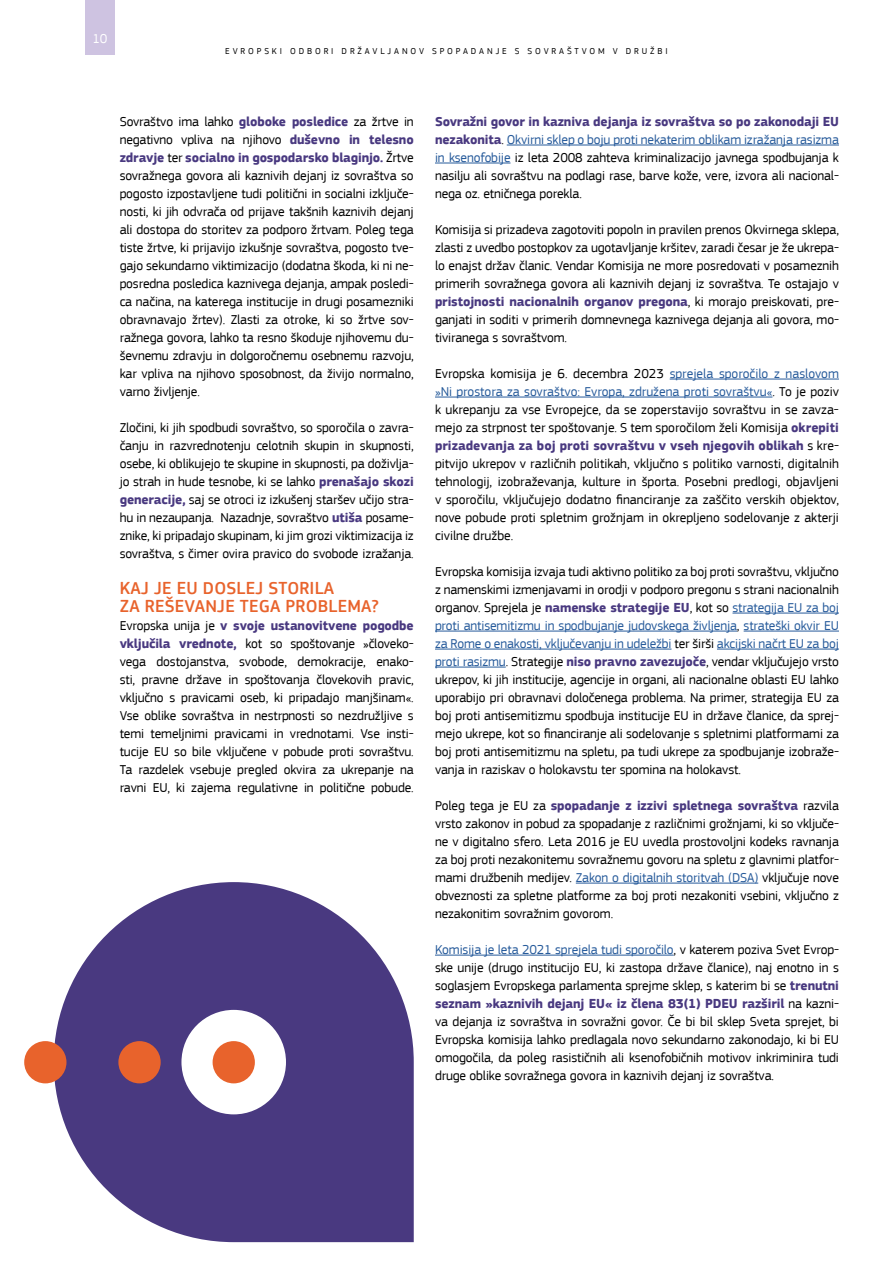
<style>
.page{position:relative;width:893px;height:1263px;background:#fff}
.page>*{position:absolute;margin:0;border:0;box-sizing:border-box;transform-origin:0 0}
.t1{font:500 18px/18px "EC Square Sans Pro";letter-spacing:.01em;color:#e8632c}
.t2{font:13.5px/18px "EC Square Sans Pro";letter-spacing:-.01em;color:#000;text-align:justify}
.t3{font:13.5px "EC Square Sans Pro";color:#fff}
.t4{font:9px "EC Square Sans Pro";letter-spacing:.32em;color:#000}
.s1{font-weight:700;color:#493980}
.s2{color:#275b9b}
</style>
<div class="page">
<div style="left:85px;top:0;width:30px;height:54px;background:#cec3e1"></div>
<hr style="left:507px;top:145px;width:332px;height:1px;background:#275b9b">
<hr style="left:435px;top:163px;width:75px;height:1px;background:#275b9b">
<hr style="left:670px;top:379px;width:169px;height:1px;background:#275b9b">
<hr style="left:435px;top:397px;width:337px;height:1px;background:#275b9b">
<hr style="left:732px;top:613px;width:107px;height:1px;background:#275b9b">
<hr style="left:435px;top:631px;width:302px;height:1px;background:#275b9b">
<hr style="left:744px;top:631px;width:95px;height:1px;background:#275b9b">
<hr style="left:435px;top:649px;width:236px;height:1px;background:#275b9b">
<hr style="left:717px;top:649px;width:122px;height:1px;background:#275b9b">
<hr style="left:435px;top:667px;width:71px;height:1px;background:#275b9b">
<hr style="left:576px;top:883px;width:182px;height:1px;background:#275b9b">
<hr style="left:435px;top:955px;width:239px;height:1px;background:#275b9b">
<svg style="left:54px;top:882px;width:360px;height:360px;fill:#493980"></svg>
<div style="left:24px;top:1041px;width:42px;height:42px;background:#e8632c;border-radius:50%"></div>
<div style="left:118px;top:1041px;width:43px;height:42px;background:#e8632c;border-radius:50%"></div>
<p class="t3" style="left:92px;top:30px;width:17px">10</p>
<p class="t4" style="left:225px;top:46px;width:444px">EVROPSKI ODBORI DRŽAVLJANOV SPOPADANJE S SOVRAŠTVOM V DRUŽBI</p>
<p class="t2" style="left:120px;top:113px;width:296px">Sovraštvo ima lahko <span class="s1">globoke posledice</span> za žrtve in negativno vpliva na njihovo <span class="s1">duševno in telesno zdravje</span> ter <span class="s1">socialno in gospodarsko blaginjo.</span> Žrtve sovražnega govora ali kaznivih dejanj iz sovraštva so pogosto izpostavljene tudi politični in socialni izključe&shy;nosti, ki jih odvrača od prijave takšnih kaznivih dejanj ali dostopa do storitev za podporo žrtvam. Poleg tega tiste žrtve, ki prijavijo izkušnje sovraštva, pogosto tve&shy;gajo sekundarno viktimizacijo (dodatna škoda, ki ni ne&shy;posredna posledica kaznivega dejanja, ampak posledi&shy;ca načina, na katerega institucije in drugi posamezniki obravnavajo žrtev). Zlasti za otroke, ki so žrtve sov&shy;ražnega govora, lahko ta resno škoduje njihovemu du&shy;ševnemu zdravju in dolgoročnemu osebnemu razvoju, kar vpliva na njihovo sposobnost, da živijo normalno, varno življenje.</p>
<p class="t2" style="left:120px;top:419px;width:296px">Zločini, ki jih spodbudi sovraštvo, so sporočila o zavra&shy;čanju in razvrednotenju celotnih skupin in skupnosti, osebe, ki oblikujejo te skupine in skupnosti, pa doživlja&shy;jo strah in hude tesnobe, ki se lahko <span class="s1">prenašajo skozi generacije,</span> saj se otroci iz izkušenj staršev učijo stra&shy;hu in nezaupanja. Nazadnje, sovraštvo <span class="s1">utiša</span> posame&shy;znike, ki pripadajo skupinam, ki jim grozi viktimizacija iz sovraštva, s čimer ovira pravico do svobode izražanja.</p>
<h1 class="t1" style="left:120px;top:579px;width:260px">KAJ JE EU DOSLEJ STORILA<br>ZA REŠEVANJE TEGA PROBLEMA?</h1>
<p class="t2" style="left:120px;top:617px;width:296px">Evropska unija je <span class="s1">v svoje ustanovitvene pogodbe vključila vrednote,</span> kot so spoštovanje »človeko&shy;vega dostojanstva, svobode, demokracije, enako&shy;sti, pravne države in spoštovanja človekovih pravic, vključno s pravicami oseb, ki pripadajo manjšinam«.<br>Vse oblike sovraštva in nestrpnosti so nezdružljive s temi temeljnimi pravicami in vrednotami. Vse insti&shy;tucije EU so bile vključene v pobude proti sovraštvu.<br>Ta razdelek vsebuje pregled okvira za ukrepanje na ravni EU, ki zajema regulativne in politične pobude.</p>
<p class="t2" style="left:435px;top:113px;width:405px"><span class="s1">Sovražni govor in kazniva dejanja iz sovraštva so po zakonodaji EU nezakonita</span>. <span class="s2">Okvirni sklep o boju proti nekaterim oblikam izražanja rasizma in ksenofobije</span> iz leta 2008 zahteva kriminalizacijo javnega spodbujanja k nasilju ali sovraštvu na podlagi rase, barve kože, vere, izvora ali nacional&shy;nega oz. etničnega porekla.</p>
<p class="t2" style="left:435px;top:221px;width:405px">Komisija si prizadeva zagotoviti popoln in pravilen prenos Okvirnega sklepa, zlasti z uvedbo postopkov za ugotavljanje kršitev, zaradi česar je že ukrepa&shy;lo enajst držav članic. Vendar Komisija ne more posredovati v posameznih primerih sovražnega govora ali kaznivih dejanj iz sovraštva. Te ostajajo v <span class="s1">pristojnosti nacionalnih organov pregona</span>, ki morajo preiskovati, pre&shy;ganjati in soditi v primerih domnevnega kaznivega dejanja ali govora, mo&shy;tiviranega s sovraštvom.</p>
<p class="t2" style="left:435px;top:365px;width:405px">Evropska komisija je 6. decembra 2023 <span class="s2">sprejela sporočilo z naslovom »Ni prostora za sovraštvo: Evropa, združena proti sovraštvu«</span>. To je poziv k ukrepanju za vse Evropejce, da se zoperstavijo sovraštvu in se zavza&shy;mejo za strpnost ter spoštovanje. S tem sporočilom želi Komisija <span class="s1">okrepiti prizadevanja za boj proti sovraštvu v vseh njegovih oblikah</span> s kre&shy;pitvijo ukrepov v različnih politikah, vključno s politiko varnosti, digitalnih tehnologij, izobraževanja, kulture in športa. Posebni predlogi, objavljeni v sporočilu, vključujejo dodatno financiranje za zaščito verskih objektov, nove pobude proti spletnim grožnjam in okrepljeno sodelovanje z akterji civilne družbe.</p>
<p class="t2" style="left:435px;top:563px;width:405px">Evropska komisija izvaja tudi aktivno politiko za boj proti sovraštvu, vključno z namenskimi izmenjavami in orodji v podporo pregonu s strani nacionalnih organov. Sprejela je <span class="s1">namenske strategije EU</span>, kot so <span class="s2">strategija EU za boj proti antisemitizmu in spodbujanje judovskega življenja</span>, <span class="s2">strateški okvir EU za Rome o enakosti, vključevanju in udeležbi</span> ter širši <span class="s2">akcijski načrt EU za boj proti rasizmu</span>. Strategije <span class="s1">niso pravno zavezujoče</span>, vendar vključujejo vrsto ukrepov, ki jih institucije, agencije in organi, ali nacionalne oblasti EU lahko uporabijo pri obravnavi določenega problema. Na primer, strategija EU za boj proti antisemitizmu spodbuja institucije EU in države članice, da sprej&shy;mejo ukrepe, kot so financiranje ali sodelovanje s spletnimi platformami za boj proti antisemitizmu na spletu, pa tudi ukrepe za spodbujanje izobraže&shy;vanja in raziskav o holokavstu ter spomina na holokavst.</p>
<p class="t2" style="left:435px;top:797px;width:405px">Poleg tega je EU za <span class="s1">spopadanje z izzivi spletnega sovraštva</span> razvila vrsto zakonov in pobud za spopadanje z različnimi grožnjami, ki so vključe&shy;ne v digitalno sfero. Leta 2016 je EU uvedla prostovoljni kodeks ravnanja za boj proti nezakonitemu sovražnemu govoru na spletu z glavnimi platfor&shy;mami družbenih medijev. <span class="s2">Zakon o digitalnih storitvah (DSA)</span> vključuje nove obveznosti za spletne platforme za boj proti nezakoniti vsebini, vključno z nezakonitim sovražnim govorom.</p>
<p class="t2" style="left:435px;top:941px;width:405px"><span class="s2">Komisija je leta 2021 sprejela tudi sporočilo</span>, v katerem poziva Svet Evrop&shy;ske unije (drugo institucijo EU, ki zastopa države članice), naj enotno in s soglasjem Evropskega parlamenta sprejme sklep, s katerim bi se <span class="s1">trenutni seznam »kaznivih dejanj EU« iz člena 83(1) PDEU razširil</span> na kazni&shy;va dejanja iz sovraštva in sovražni govor. Če bi bil sklep Sveta sprejet, bi Evropska komisija lahko predlagala novo sekundarno zakonodajo, ki bi EU omogočila, da poleg rasističnih ali ksenofobičnih motivov inkriminira tudi druge oblike sovražnega govora in kaznivih dejanj iz sovraštva.</p>
</div>
